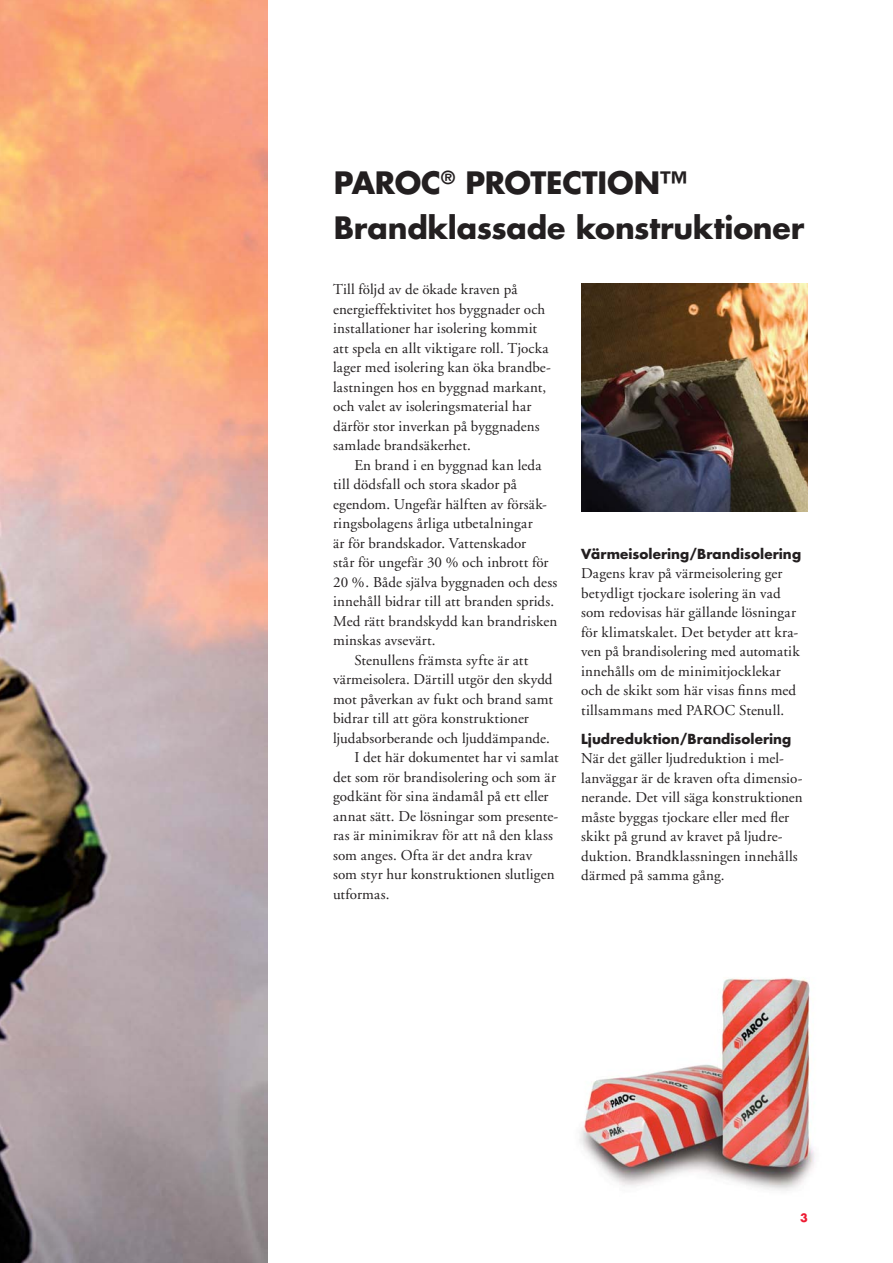
<style>
.page{position:relative;width:893px;height:1263px;background:#fff}
.page>*{position:absolute;margin:0;border:0;box-sizing:border-box;transform-origin:0 0}
.t1{font:700 30px/45px "Futura";letter-spacing:-.005em;color:#231f20}
.t2{font:15px/19.5px "Adobe Garamond";letter-spacing:.01em;color:#231f20}
.t3{font:700 13.5px "Futura";letter-spacing:.005em;color:#231f20}
.t4{font:700 11.25px "Futura";color:#ed1b32}
</style>
<div class="page">
<img style="left:579px;top:978px;width:236px;height:213px">
<img style="left:0;top:0;width:268px;height:1263px">
<img style="left:581px;top:283px;width:227px;height:229px">
<h1 class="t1" style="left:334px;top:163px;width:472px">PAROC<sup>®</sup> PROTECTION™<br>Brandklassade konstruktioner</h1>
<p class="t2" style="left:333px;top:281px;width:219px">Till följd av de ökade kraven på energieffektivitet hos byggnader och installationer har isolering kommit att spela en allt viktigare roll. Tjocka lager med isolering kan öka brandbe&shy;lastningen hos en byggnad markant, och valet av isoleringsmaterial har därför stor inverkan på byggnadens samlade brandsäkerhet.</p>
<p class="t2" style="left:354px;top:457px;width:189px">En brand i en byggnad kan leda</p>
<p class="t2" style="left:333px;top:476px;width:185px">till dödsfall och stora skador på</p>
<p class="t2" style="left:333px;top:496px;width:215px">egendom. Ungefär hälften av försäk-</p>
<p class="t2" style="left:333px;top:515px;width:201px">ringsbolagens årliga utbetalningar</p>
<p class="t2" style="left:333px;top:535px;width:195px">är för brandskador. Vattenskador</p>
<p class="t2" style="left:333px;top:554px;width:217px">står för ungefär 30 % och inbrott för</p>
<p class="t2" style="left:333px;top:574px;width:226px">20 %. Både själva byggnaden och dess</p>
<p class="t2" style="left:333px;top:593px;width:223px">innehåll bidrar till att branden sprids.</p>
<p class="t2" style="left:333px;top:613px;width:226px">Med rätt brandskydd kan brandrisken</p>
<p class="t2" style="left:333px;top:632px;width:104px">minskas avsevärt.</p>
<p class="t2" style="left:354px;top:652px;width:175px">Stenullens främsta syfte är att</p>
<p class="t2" style="left:333px;top:671px;width:221px">värmeisolera. Därtill utgör den skydd</p>
<p class="t2" style="left:333px;top:691px;width:221px">mot påverkan av fukt och brand samt</p>
<p class="t2" style="left:333px;top:710px;width:197px">bidrar till att göra konstruktioner</p>
<p class="t2" style="left:333px;top:730px;width:218px">ljudabsorberande och ljuddämpande.</p>
<p class="t2" style="left:354px;top:749px;width:206px">I det här dokumentet har vi samlat</p>
<p class="t2" style="left:333px;top:769px;width:224px">det som rör brandisolering och som är</p>
<p class="t2" style="left:333px;top:788px;width:217px">godkänt för sina ändamål på ett eller</p>
<p class="t2" style="left:333px;top:808px;width:227px">annat sätt. De lösningar som presente-</p>
<p class="t2" style="left:333px;top:827px;width:221px">ras är minimikrav för att nå den klass</p>
<p class="t2" style="left:333px;top:847px;width:201px">som anges. Ofta är det andra krav</p>
<p class="t2" style="left:333px;top:866px;width:223px">som styr hur konstruktionen slutligen</p>
<p class="t2" style="left:333px;top:886px;width:58px">utformas.</p>
<p class="t3" style="left:581px;top:547px;width:221px">Värmeisolering/Brandisolering</p>
<p class="t2" style="left:581px;top:565px;width:220px">Dagens krav på värmeisolering ger betydligt tjockare isolering än vad som redovisas här gällande lösningar för klimatskalet. Det betyder att kra&shy;ven på brandisolering med automatik innehålls om de minimitjocklekar och de skikt som här visas finns med tillsammans med PAROC Stenull.</p>
<p class="t3" style="left:581px;top:732px;width:212px">Ljudreduktion/Brandisolering</p>
<p class="t2" style="left:581px;top:750px;width:223px">När det gäller ljudreduktion i mel&shy;lanväggar är de kraven ofta dimensio&shy;nerande. Det vill säga konstruktionen måste byggas tjockare eller med fler skikt på grund av kravet på ljudre&shy;duktion. Brandklassningen innehålls därmed på samma gång.</p>
<p class="t4" style="left:800px;top:1212px;width:9px">3</p>
</div>
